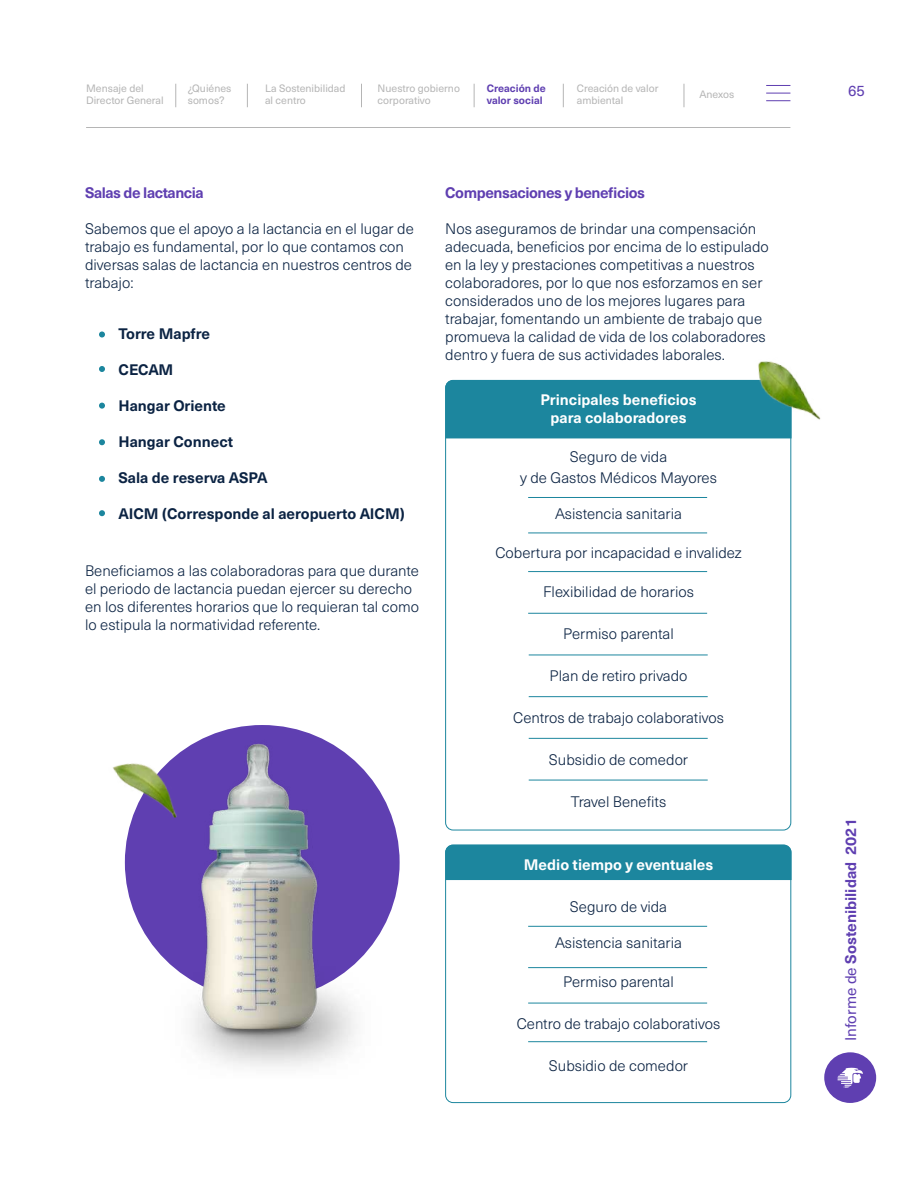
<style>
.page{position:relative;width:918px;height:1188px;background:#fff}
.page>*{position:absolute;margin:0;border:0;box-sizing:border-box;transform-origin:0 0}
.t1{font:700 15.15px "Neue Haas Unica Pro";color:#5f3fb1}
.t2{font:300 15px/18px "Neue Haas Unica Pro";color:#0b2343}
.t3{font:700 15px "Neue Haas Unica Pro";color:#0b2343}
.t4{font:700 15px/18px "Neue Haas Unica Pro";color:#fff;text-align:center}
.t5{font:700 15px "Neue Haas Unica Pro";letter-spacing:-.03em;color:#5f3fb1}
.t6{font:15px "Neue Haas Unica Pro";color:#5f3fb1}
.t7{font:10.5px/12.6px "Neue Haas Unica Pro";color:#b5b5b5}
.t8{font:700 10.5px/12.6px "Neue Haas Unica Pro";color:#5f3fb1}
.s1{font-weight:400}
</style>
<div class="page">
<svg style="left:766px;top:85px;width:24px;height:1px"></svg>
<svg style="left:766px;top:100px;width:24px;height:1px"></svg>
<svg style="left:766px;top:93px;width:24px;height:1px"></svg>
<svg style="left:175px;top:84px;width:1px;height:23px"></svg>
<svg style="left:247px;top:84px;width:1px;height:23px"></svg>
<svg style="left:474px;top:84px;width:1px;height:23px"></svg>
<svg style="left:563px;top:84px;width:1px;height:23px"></svg>
<svg style="left:684px;top:84px;width:1px;height:23px"></svg>
<svg style="left:361px;top:84px;width:1px;height:23px"></svg>
<div style="left:824px;top:1052px;width:52px;height:51px;background:#5f3fb1;border-radius:50%"></div>
<svg style="left:838px;top:1068px;width:25px;height:20px"></svg>
<hr style="left:86px;top:127px;width:704px;height:1px;background:#b5b5b5">
<svg style="left:99px;top:332px;width:6px;height:6px"></svg>
<svg style="left:99px;top:366px;width:6px;height:6px"></svg>
<svg style="left:99px;top:403px;width:6px;height:6px"></svg>
<svg style="left:99px;top:439px;width:6px;height:6px"></svg>
<svg style="left:99px;top:476px;width:6px;height:6px"></svg>
<svg style="left:99px;top:510px;width:6px;height:6px"></svg>
<div style="left:445px;top:380px;width:291px;height:58px;background:#1c869e"></div>
<div style="left:445px;top:845px;width:347px;height:35px;background:#1c869e"></div>
<hr style="left:528px;top:497px;width:179px;height:1px;background:#1c869e">
<hr style="left:528px;top:967px;width:179px;height:1px;background:#1c869e">
<hr style="left:528px;top:926px;width:179px;height:1px;background:#1c869e">
<hr style="left:528px;top:533px;width:179px;height:1px;background:#1c869e">
<hr style="left:528px;top:1003px;width:179px;height:1px;background:#1c869e">
<hr style="left:528px;top:571px;width:179px;height:1px;background:#1c869e">
<hr style="left:528px;top:1041px;width:179px;height:1px;background:#1c869e">
<hr style="left:528px;top:613px;width:179px;height:1px;background:#1c869e">
<hr style="left:529px;top:655px;width:179px;height:1px;background:#1c869e">
<hr style="left:529px;top:696px;width:179px;height:1px;background:#1c869e">
<hr style="left:529px;top:738px;width:179px;height:1px;background:#1c869e">
<hr style="left:529px;top:780px;width:179px;height:1px;background:#1c869e">
<img style="left:112px;top:725px;width:288px;height:342px">
<img style="left:736px;top:361px;width:85px;height:82px">
<p class="t7" style="left:86px;top:82px;width:79px">Mensaje del<br>Director General</p>
<p class="t7" style="left:188px;top:82px;width:45px">¿Quiénes somos?</p>
<p class="t7" style="left:265px;top:82px;width:82px">La Sostenibilidad al centro</p>
<p class="t7" style="left:378px;top:82px;width:84px">Nuestro gobierno corporativo</p>
<p class="t8" style="left:487px;top:82px;width:61px">Creación de valor social</p>
<p class="t7" style="left:577px;top:82px;width:83px">Creación de valor ambiental</p>
<p class="t7" style="left:699px;top:89px;width:36px">Anexos</p>
<p class="t5" style="left:85px;top:183px;width:120px">Salas de lactancia</p>
<p class="t2" style="left:85px;top:220px;width:330px">Sabemos que el apoyo a la lactancia en el lugar de trabajo es fundamental, por lo que contamos con diversas salas de lactancia en nuestros centros de trabajo:</p>
<p class="t3" style="left:119px;top:324px;width:93px">Torre Mapfre</p>
<p class="t3" style="left:119px;top:360px;width:56px">CECAM</p>
<p class="t3" style="left:119px;top:396px;width:109px">Hangar Oriente</p>
<p class="t3" style="left:119px;top:432px;width:116px">Hangar Connect</p>
<p class="t3" style="left:119px;top:468px;width:151px">Sala de reserva ASPA</p>
<p class="t3" style="left:119px;top:504px;width:288px">AICM (Corresponde al aeropuerto AICM)</p>
<p class="t2" style="left:85px;top:562px;width:335px">Beneficiamos a las colaboradoras para que durante el periodo de lactancia puedan ejercer su derecho en los diferentes horarios que lo requieran tal como lo estipula la normatividad referente.</p>
<p class="t5" style="left:445px;top:183px;width:201px">Compensaciones y beneficios</p>
<p class="t2" style="left:445px;top:220px;width:325px">Nos aseguramos de brindar una compensación adecuada, beneficios por encima de lo estipulado en la ley y prestaciones competitivas a nuestros colaboradores, por lo que nos esforzamos en ser considerados uno de los mejores lugares para trabajar, fomentando un ambiente de trabajo que promueva la calidad de vida de los colaboradores dentro y fuera de sus actividades laborales.</p>
<p class="t4" style="left:540px;top:391px;width:158px">Principales beneficios para colaboradores</p>
<p class="t2" style="left:520px;top:446px;width:198px;line-height:21px;text-align:center">Seguro de vida<br>y de Gastos Médicos Mayores</p>
<p class="t2" style="left:555px;top:505px;width:129px">Asistencia sanitaria</p>
<p class="t2" style="left:495px;top:544px;width:248px">Cobertura por incapacidad e invalidez</p>
<p class="t2" style="left:543px;top:583px;width:152px">Flexibilidad de horarios</p>
<p class="t2" style="left:563px;top:625px;width:112px">Permiso parental</p>
<p class="t2" style="left:550px;top:667px;width:139px">Plan de retiro privado</p>
<p class="t2" style="left:513px;top:709px;width:213px">Centros de trabajo colaborativos</p>
<p class="t2" style="left:549px;top:751px;width:141px">Subsidio de comedor</p>
<p class="t2" style="left:571px;top:793px;width:97px">Travel Benefits</p>
<p class="t4" style="left:524px;top:855px;width:191px">Medio tiempo y eventuales</p>
<p class="t2" style="left:570px;top:898px;width:99px">Seguro de vida</p>
<p class="t2" style="left:555px;top:934px;width:129px">Asistencia sanitaria</p>
<p class="t2" style="left:563px;top:973px;width:112px">Permiso parental</p>
<p class="t2" style="left:517px;top:1015px;width:205px">Centro de trabajo colaborativos</p>
<p class="t2" style="left:549px;top:1057px;width:141px">Subsidio de comedor</p>
<p class="t6" style="left:848px;top:82px;width:18px">65</p>
<p class="t1" style="left:841px;top:1041px;width:224px;rotate:-90deg"><span class="s1">Informe de</span> Sostenibilidad 2021</p>
</div>
